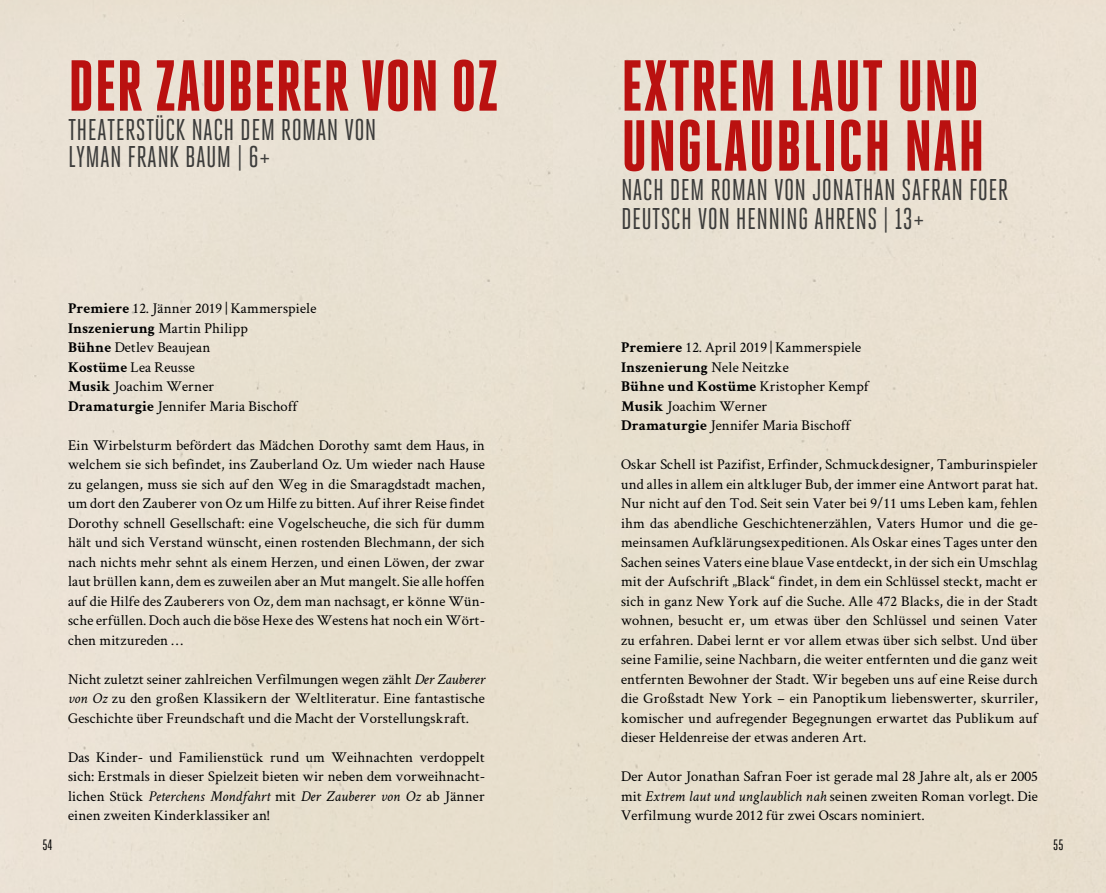
<style>
.page{position:relative;width:1106px;height:893px;background:#fff}
.page>*{position:absolute;margin:0;border:0;box-sizing:border-box;transform-origin:0 0}
.Titel_Schauspiel_sch{font:800 72px/60px "Heroic Condensed";letter-spacing:.01em;color:#ba1110}
.Autor_etc__Schauspie{font:30px/27px "Heroic Condensed";letter-spacing:.01em;color:#3c3c3b}
.Fließtext_Stück{font:15px/19.5px "Crimson Text";letter-spacing:.01em;color:#000;text-align:justify}
.t1{font:700 15px "Crimson Text";letter-spacing:.01em;color:#000}
.t2{font:15px "Heroic Condensed";color:#000}
.s1{font-weight:700}
.s2{font-style:italic}
.s3{font-weight:400}
</style>
<div class="page">
<p class="Titel_Schauspiel_sch" style="left:68px;top:56px;width:432px">DER ZAUBERER VON OZ</p>
<p class="Autor_etc__Schauspie" style="left:68px;top:116px;width:310px">THEATERSTÜCK NACH DEM ROMAN VON<br>LYMAN FRANK BAUM | 6+</p>
<p class="Fließtext_Stück" style="left:68px;top:298px;width:250px"><span class="s1">Premiere</span> 12. Jänner 2019 | Kammerspiele</p>
<p class="Fließtext_Stück" style="left:68px;top:317px;width:181px"><span class="s1">Inszenierung</span> Martin Philipp</p>
<p class="Fließtext_Stück" style="left:68px;top:337px;width:144px"><span class="s1">Bühne</span> Detlev Beaujean</p>
<p class="Fließtext_Stück" style="left:68px;top:356px;width:128px"><span class="s1">Kostüme</span> Lea Reusse</p>
<p class="Fließtext_Stück" style="left:68px;top:376px;width:148px"><span class="s1">Musik</span> Joachim Werner</p>
<p class="Fließtext_Stück" style="left:68px;top:395px;width:231px"><span class="s1">Dramaturgie</span> Jennifer Maria Bischoff</p>
<p class="Fließtext_Stück" style="left:68px;top:434px;width:418px">Ein Wirbelsturm befördert das Mädchen Dorothy samt dem Haus, in welchem sie sich befindet, ins Zauberland Oz. Um wieder nach Hause zu gelangen, muss sie sich auf den Weg in die Smaragdstadt machen, um dort den Zauberer von Oz um Hilfe zu bitten. Auf ihrer Reise findet Dorothy schnell Gesellschaft: eine Vogelscheuche, die sich für dumm hält und sich Verstand wünscht, einen rostenden Blechmann, der sich nach nichts mehr sehnt als einem Herzen, und einen Löwen, der zwar laut brüllen kann, dem es zuweilen aber an Mut mangelt. Sie alle hoffen auf die Hilfe des Zauberers von Oz, dem man nachsagt, er könne Wün&shy;sche erfüllen. Doch auch die böse Hexe des Westens hat noch ein Wört&shy;chen mitzureden …</p>
<p class="Fließtext_Stück" style="left:68px;top:668px;width:418px">Nicht zuletzt seiner zahlreichen Verfilmungen wegen zählt <span class="s2">Der Zauberer von Oz</span> zu den großen Klassikern der Weltliteratur. Eine fantastische Geschichte über Freundschaft und die Macht der Vorstellungskraft.</p>
<p class="Fließtext_Stück" style="left:68px;top:746px;width:418px">Das Kinder- und Familienstück rund um Weihnachten verdoppelt sich: Erstmals in dieser Spielzeit bieten wir neben dem vorweihnacht&shy;lichen Stück <span class="s2">Peterchens Mondfahrt</span> mit <span class="s2">Der Zauberer von Oz</span> ab Jänner einen zweiten Kinderklassiker an!</p>
<p class="Titel_Schauspiel_sch" style="left:621px;top:56px;width:365px">EXTREM LAUT UND<br>UNGLAUBLICH NAH</p>
<p class="Autor_etc__Schauspie" style="left:621px;top:176px;width:389px">NACH DEM ROMAN VON JONATHAN SAFRAN FOER</p>
<p class="Autor_etc__Schauspie" style="left:621px;top:205px;width:305px">DEUTSCH VON HENNING AHRENS | 13+</p>
<p class="Fließtext_Stück" style="left:621px;top:337px;width:242px"><span class="s1">Premiere</span> 12. April 2019 | Kammerspiele</p>
<p class="t1" style="left:621px;top:356px;width:169px">Inszenierung <span class="s3">Nele Neitzke</span></p>
<p class="t1" style="left:621px;top:375px;width:249px">Bühne und Kostüme <span class="s3">Kristopher Kempf</span></p>
<p class="Fließtext_Stück" style="left:621px;top:395px;width:148px"><span class="s1">Musik</span> Joachim Werner</p>
<p class="Fließtext_Stück" style="left:621px;top:415px;width:231px"><span class="s1">Dramaturgie</span> Jennifer Maria Bischoff</p>
<p class="Fließtext_Stück" style="left:621px;top:454px;width:418px">Oskar Schell ist Pazifist, Erfinder, Schmuckdesigner, Tamburinspieler und alles in allem ein altkluger Bub, der immer eine Antwort parat hat.<br>Nur nicht auf den Tod. Seit sein Vater bei 9/11 ums Leben kam, fehlen ihm das abendliche Geschichtenerzählen, Vaters Humor und die ge&shy;meinsamen Aufklärungsexpeditionen. Als Oskar eines Tages unter den Sachen seines Vaters eine blaue Vase entdeckt, in der sich ein Umschlag mit der Aufschrift „Black“ findet, in dem ein Schlüssel steckt, macht er sich in ganz New York auf die Suche. Alle 472 Blacks, die in der Stadt wohnen, besucht er, um etwas über den Schlüssel und seinen Vater zu erfahren. Dabei lernt er vor allem etwas über sich selbst. Und über seine Familie, seine Nachbarn, die weiter entfernten und die ganz weit entfernten Bewohner der Stadt. Wir begeben uns auf eine Reise durch die Großstadt New York – ein Panoptikum liebenswerter, skurriler, komischer und aufregender Begegnungen erwartet das Publikum auf dieser Heldenreise der etwas anderen Art.</p>
<p class="Fließtext_Stück" style="left:621px;top:766px;width:418px">Der Autor Jonathan Safran Foer ist gerade mal 28 Jahre alt, als er 2005 mit <span class="s2">Extrem laut und unglaublich nah</span> seinen zweiten Roman vorlegt. Die Verfilmung wurde 2012 für zwei Oscars nominiert.</p>
<p class="t2" style="left:43px;top:837px;width:11px">54</p>
<p class="t2" style="left:1053px;top:837px;width:12px">55</p>
</div>
